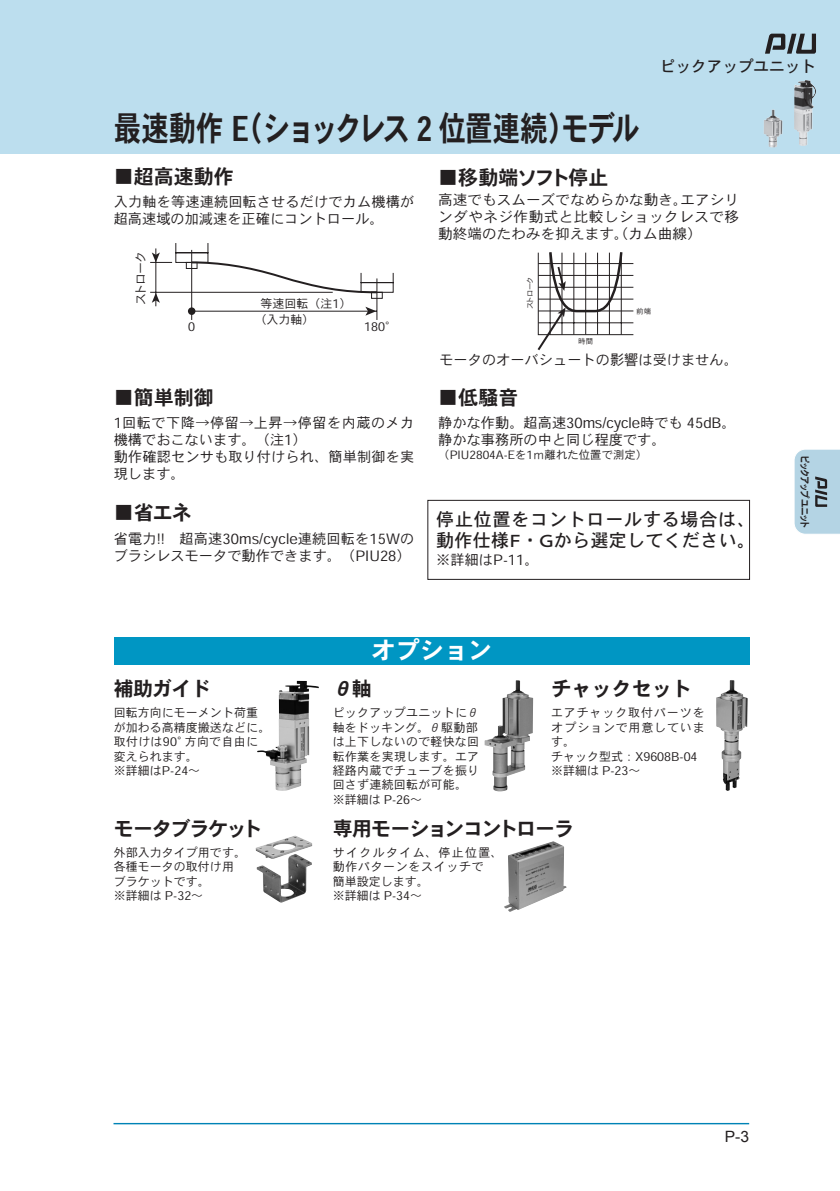
<style>
.page{position:relative;width:840px;height:1191px;background:#fff}
.page>*{position:absolute;margin:0;border:0;box-sizing:border-box;transform-origin:0 0}
.t1{font:34px "Heisei Kaku Go Std W7";letter-spacing:-.03em;color:#231f20;scale:.8 1}
.t2{font:24px "Heisei Kaku Go Std W7";color:#fff}
.t3{font:20px "Heisei Kaku Go Std W7";letter-spacing:-.035em;color:#231f20}
.t4{font:20px "Heisei Kaku Go Std W7";letter-spacing:-.055em;color:#231f20}
.t5{font:20px "Heisei Kaku Go Std W7";letter-spacing:-.06em;color:#231f20}
.t6{font:20px "Heisei Kaku Go Std W7";letter-spacing:-.075em;color:#231f20}
.t7{font:20px "Heisei Kaku Go Std W7";color:#231f20}
.t8{font:18px/21.6px "Heisei Kaku Go Std W5";letter-spacing:.045em;color:#231f20}
.t9{font:15.6px "Heisei Kaku Go Std W5";color:#231f20}
.t10{font:15.6px "Arial";color:#231f20}
.t11{font:14.2px/17px "Heisei Kaku Go Std W3";color:#231f20}
.t12{font:12px/14.4px "Heisei Kaku Go Std W3";color:#231f20}
.t13{font:12px/14.4px "Heisei Kaku Go Std W3";letter-spacing:.02em;color:#231f20}
.t14{font:12px/14.4px "Heisei Kaku Go Std W3";letter-spacing:.065em;color:#231f20}
.t15{font:12px/14.4px "Heisei Kaku Go Std W3";letter-spacing:.05em;color:#231f20}
.t16{font:11.4px "Heisei Kaku Go Std W3";color:#231f20}
.t17{font:10px "Heisei Kaku Go Std W7 90 msp RKSJ H";letter-spacing:-.14em;color:#231f20;scale:.85 1}
.t18{font:7.4px "Heisei Kaku Go Std W3 90 msp RKSJ H";letter-spacing:-.095em;color:#231f20}
</style>
<div class="page">
<div style="left:0;top:0;width:839px;height:153px;background:#bcdeee"></div>
<img style="left:794px;top:80px;width:21px;height:66px">
<img style="left:764px;top:109px;width:18px;height:38px">
<svg style="left:765px;top:34px;width:50px;height:20px"></svg>
<div style="left:114px;top:637px;width:635px;height:27px;background:#0096c3"></div>
<hr style="left:376px;top:278px;width:1px;height:42px;background:#231f20">
<hr style="left:191px;top:250px;width:1px;height:70px;background:#231f20">
<svg style="left:150px;top:243px;width:244px;height:73px"></svg>
<svg style="left:537px;top:252px;width:97px;height:98px"></svg>
<div style="left:427px;top:500px;width:322px;height:80px;border:1px solid #231f20"></div>
<img style="left:716px;top:680px;width:31px;height:111px">
<img style="left:484px;top:680px;width:49px;height:111px">
<img style="left:257px;top:681px;width:62px;height:110px">
<img style="left:504px;top:841px;width:62px;height:71px">
<img style="left:255px;top:835px;width:57px;height:68px">
<hr style="left:113px;top:1123px;width:635px;height:1px;background:#0083b6">
<svg style="left:794px;top:449px;width:45px;height:85px;background:#afccdb"></svg>
<h1 class="t1" style="left:114px;top:107px;width:658px">最速動作 E（ショックレス 2 位置連続）モデル</h1>
<p class="t9" style="left:659px;top:57px;width:157px">ピックアップユニット</p>
<h3 class="t3" style="left:114px;top:164px;width:121px">■超高速動作</h3>
<p class="t11" style="left:114px;top:193px;width:302px">入力軸を等速連続回転させるだけでカム機構が超高速域の加減速を正確にコントロール。</p>
<p class="t13" style="left:133px;top:305px;width:55px;rotate:-90deg">ストローク</p>
<p class="t12" style="left:254px;top:295px;width:98px;line-height:16.8px;text-indent:6px">等速回転（注1）（入力軸）</p>
<p class="t13" style="left:188px;top:319px;width:8px">0</p>
<p class="t13" style="left:364px;top:319px;width:34px">180°</p>
<h3 class="t3" style="left:114px;top:385px;width:101px">■簡単制御</h3>
<p class="t11" style="left:114px;top:414px;width:302px">1回転で下降→停留→上昇→停留を内蔵のメカ機構でおこないます。（注1）<br>動作確認センサも取り付けられ、簡単制御を実現します。</p>
<h3 class="t3" style="left:114px;top:500px;width:79px">■省エネ</h3>
<p class="t11" style="left:114px;top:530px;width:302px">省電力!!　超高速30ms/cycle連続回転を15Wのブラシレスモータで動作できます。（PIU28）</p>
<h3 class="t5" style="left:438px;top:165px;width:172px">■移動端ソフト停止</h3>
<p class="t11" style="left:438px;top:191px;width:302px;text-align:justify">高速でもスムーズでなめらかな動き。エアシリンダやネジ作動式と比較しショックレスで移動終端のたわみを抑えます。（カム曲線）</p>
<p class="t18" style="left:525px;top:309px;width:35px;rotate:-90deg">ストローク</p>
<p class="t18" style="left:578px;top:336px;width:16px">時間</p>
<p class="t18" style="left:636px;top:306px;width:16px">前端</p>
<p class="t11" style="left:439px;top:351px;width:300px">モータのオーバシュートの影響は受けません。</p>
<h3 class="t3" style="left:438px;top:385px;width:81px">■低騒音</h3>
<p class="t11" style="left:438px;top:414px;width:299px">静かな作動。超高速30ms/cycle時でも 45dB。静かな事務所の中と同じ程度です。</p>
<p class="t16" style="left:438px;top:447px;width:210px">（PIU2804A-Eを1ｍ離れた位置で測定）</p>
<p class="t8" style="left:436px;top:508px;width:320px">停止位置をコントロールする場合は、動作仕様F・Gから選定してください。</p>
<p class="t11" style="left:436px;top:550px;width:104px">※詳細はP-11。</p>
<h2 class="t2" style="left:371px;top:635px;width:121px">オプション</h2>
<h3 class="t3" style="left:114px;top:676px;width:99px">補助ガイド</h3>
<h3 class="t3" style="left:333px;top:676px;width:40px">θ軸</h3>
<h3 class="t7" style="left:551px;top:676px;width:141px">チャックセット</h3>
<p class="t13" style="left:332px;top:705px;width:148px">ピックアップユニットにθ軸をドッキング。θ駆動部は上下しないので軽快な回転作業を実現します。エア経路内蔵でチューブを振り回さず連続回転が可能。※詳細は P-26～</p>
<p class="t14" style="left:550px;top:705px;width:155px">エアチャック取付パーツをオプションで用意しています。<br>チャック型式：X9608B-04 ※詳細は P-23～</p>
<p class="t12" style="left:114px;top:705px;width:158px">回転方向にモーメント荷重が加わる高精度搬送などに。取付けは90°方向で自由に変えられます。<br>※詳細はP-24～</p>
<h3 class="t6" style="left:114px;top:816px;width:150px">モータブラケット</h3>
<p class="t12" style="left:114px;top:845px;width:133px">外部入力タイプ用です。各種モータの取付け用ブラケットです。<br>※詳細は P-32～</p>
<h3 class="t4" style="left:332px;top:816px;width:243px">専用モーションコントローラ</h3>
<p class="t15" style="left:332px;top:845px;width:171px">サイクルタイム、停止位置、動作パターンをスイッチで<br>簡単設定します。<br>※詳細は P-34～</p>
<p class="t17" style="left:810px;top:455px;width:88px;rotate:90deg">ピックアップユニット</p>
<p class="t10" style="left:724px;top:1126px;width:26px">P-3</p>
</div>
